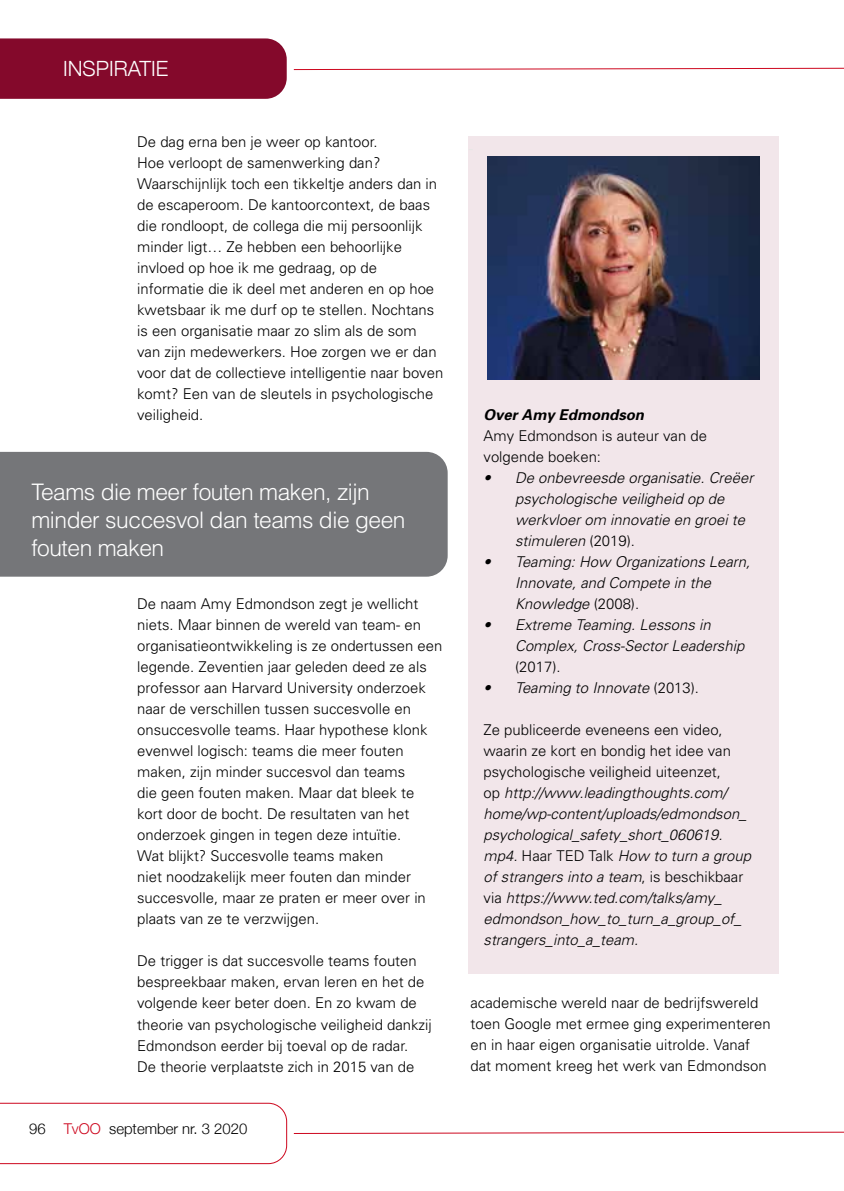
<style>
.page{position:relative;width:844px;height:1191px;background:#fff}
.page>*{position:absolute;margin:0;border:0;box-sizing:border-box;transform-origin:0 0}
.t1{font:300 22.75px/28px "Helvetica";letter-spacing:-.02em;color:#fff}
.t2{font:300 21px "Helvetica Neue";color:#fff}
.t3{font:300 14.88px/21px "Univers";color:#000}
.t4{font:italic 300 14.88px/21px "Univers";color:#000}
.t5{font:300 14.88px "Helvetica Neue";color:#000}
.t6{font:italic 700 14.88px "Univers";color:#000}
.s1{color:#cd071e}
.s2{font-style:normal}
</style>
<div class="page">
<div style="left:0;top:38px;width:287px;height:61px;background:#84092b"></div>
<svg style="left:293px;top:67px;width:550px;height:3px"></svg>
<svg style="left:293px;top:1131px;width:550px;height:3px"></svg>
<svg style="left:0;top:1102px;width:287px;height:62px"></svg>
<div style="left:468px;top:136px;width:311px;height:837px;background:#f2e6ea"></div>
<div style="left:0;top:452px;width:447px;height:124px;background:#757679"></div>
<img style="left:487px;top:156px;width:272px;height:223px">
<h2 class="t2" style="left:63px;top:51px;width:107px">INSPIRATIE</h2>
<p class="t3" style="left:137px;top:131px;width:307px">De dag erna ben je weer op kantoor.<br>Hoe verloopt de samenwerking dan?<br>Waarschijnlijk toch een tikkeltje anders dan in de escaperoom. De kantoorcontext, de baas die rondloopt, de collega die mij persoonlijk minder ligt… Ze hebben een behoorlijke invloed op hoe ik me gedraag, op de informatie die ik deel met anderen en op hoe kwetsbaar ik me durf op te stellen. Nochtans is een organisatie maar zo slim als de som van zijn medewerkers. Hoe zorgen we er dan voor dat de collectieve intelligentie naar boven komt? Een van de sleutels in psychologische veiligheid.</p>
<h1 class="t1" style="left:31px;top:477px;width:375px">Teams die meer fouten maken, zijn minder succesvol dan teams die geen fouten maken</h1>
<p class="t3" style="left:137px;top:593px;width:307px">De naam Amy Edmondson zegt je wellicht niets. Maar binnen de wereld van team- en organisatieontwikkeling is ze ondertussen een legende. Zeventien jaar geleden deed ze als professor aan Harvard University onderzoek naar de verschillen tussen succesvolle en onsuccesvolle teams. Haar hypothese klonk evenwel logisch: teams die meer fouten maken, zijn minder succesvol dan teams<br>die geen fouten maken. Maar dat bleek te kort door de bocht. De resultaten van het onderzoek gingen in tegen deze intuïtie.<br>Wat blijkt? Succesvolle teams maken<br>niet noodzakelijk meer fouten dan minder succesvolle, maar ze praten er meer over in plaats van ze te verzwijgen.</p>
<p class="t3" style="left:137px;top:950px;width:296px">De trigger is dat succesvolle teams fouten bespreekbaar maken, ervan leren en het de volgende keer beter doen. En zo kwam de theorie van psychologische veiligheid dankzij Edmondson eerder bij toeval op de radar.<br>De theorie verplaatste zich in 2015 van de</p>
<p class="t5" style="left:29px;top:1117px;width:220px">96 <span class="s1">TvOO</span> september nr. 3 2020</p>
<p class="t6" style="left:483px;top:405px;width:162px">Over Amy Edmondson</p>
<p class="t3" style="left:483px;top:425px;width:225px">Amy Edmondson is auteur van de volgende boeken:</p>
<p class="t4" style="left:515px;top:467px;width:240px;text-indent:-32px">• De onbevreesde organisatie. Creëer psychologische veiligheid op de werkvloer om innovatie en groei te stimuleren <span class="s2">(2019).</span></p>
<p class="t4" style="left:515px;top:551px;width:237px;text-indent:-32px">• Teaming: How Organizations Learn,<br>Innovate, and Compete in the<br>Knowledge <span class="s2">(2008).</span></p>
<p class="t4" style="left:515px;top:614px;width:230px;text-indent:-32px">• Extreme Teaming. Lessons in<br>Complex, Cross-Sector Leadership</p>
<p class="t3" style="left:515px;top:656px;width:47px">(2017).</p>
<p class="t4" style="left:483px;top:677px;width:217px">• Teaming to Innovate <span class="s2">(2013).</span></p>
<p class="t4" style="left:483px;top:719px;width:269px"><span class="s2">Ze publiceerde eveneens een video, waarin ze kort en bondig het idee van psychologische veiligheid uiteenzet,<br>op</span> http://www.leadingthoughts.com/ home/wp-content/uploads/edmondson_ psychological_safety_short_060619. mp4. <span class="s2">Haar TED Talk</span> How to turn a group of strangers into a team<span class="s2">, is beschikbaar via</span> https://www.ted.com/talks/amy_ edmondson_how_to_turn_a_group_of_ strangers_into_a_team.</p>
<p class="t3" style="left:470px;top:992px;width:302px">academische wereld naar de bedrijfswereld toen Google met ermee ging experimenteren en in haar eigen organisatie uitrolde. Vanaf dat moment kreeg het werk van Edmondson</p>
</div>
